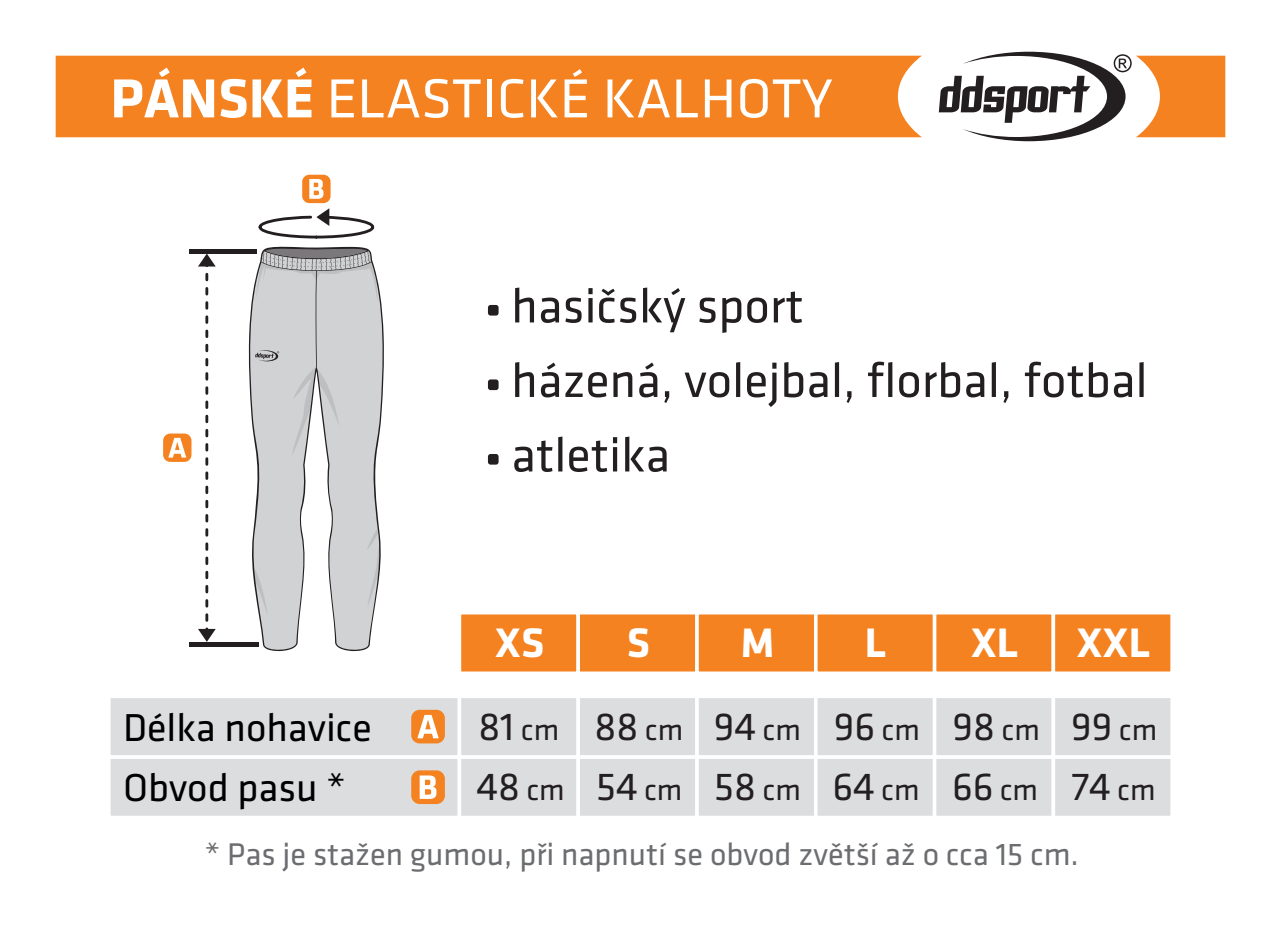
<style>
.page{position:relative;width:1281px;height:927px;background:#fff}
.page>*{position:absolute;margin:0;border:0;box-sizing:border-box;transform-origin:0 0}
.t1{font:57px "Klavika";color:#fff}
.t2{font:50px "Klavika";color:#231f20}
.t3{font:700 42.75px "Klavika";color:#fff}
.t4{font:40.25px "Klavika";color:#231f20}
.t5{font:40.25px "Klavika";color:#000}
.t6{font:32.5px "Klavika";color:#6c6d70}
.s1{font-weight:700}
.s2{font-size:30.75px}
</style>
<div class="page">
<div style="left:56px;top:56px;width:1169px;height:81px;background:#f58220"></div>
<svg style="left:939px;top:52px;width:192px;height:89px"></svg>
<div style="left:461px;top:614px;width:710px;height:58px;background:#f58220"></div>
<svg style="left:110px;top:698px;width:1061px;height:118px;background:#deddde"></svg>
<div style="left:189px;top:641px;width:69px;height:5px;background:#231f20"></div>
<div style="left:163px;top:433px;width:28px;height:29px;background:#f58220;border-radius:7px"></div>
<svg style="left:168px;top:438px;width:18px;height:19px"></svg>
<div style="left:302px;top:175px;width:28px;height:28px;background:#f58220;border-radius:7px"></div>
<svg style="left:309px;top:179px;width:14px;height:20px"></svg>
<hr style="left:189px;top:249px;width:68px;height:4px;background:#231f20">
<svg style="left:198px;top:253px;width:18px;height:388px"></svg>
<svg style="left:258px;top:208px;width:117px;height:31px"></svg>
<div style="left:488px;top:305px;width:10px;height:10px;background:#231f20;border-radius:3px"></div>
<div style="left:488px;top:379px;width:10px;height:11px;background:#231f20;border-radius:3px"></div>
<div style="left:488px;top:454px;width:10px;height:10px;background:#231f20;border-radius:3px"></div>
<svg style="left:246px;top:253px;width:138px;height:399px"></svg>
<svg style="left:254px;top:246px;width:125px;height:370px;background:#ceced0"></svg>
<h1 class="t1" style="left:110px;top:75px;width:724px"><span class="s1">PÁNSKÉ</span> ELASTICKÉ KALHOTY</h1>
<h2 class="t2" style="left:511px;top:285px;width:294px">hasičský sport</h2>
<h2 class="t2" style="left:511px;top:359px;width:638px">házená, volejbal, florbal, fotbal</h2>
<p class="t5" style="left:123px;top:710px;width:250px">Délka nohavice</p>
<p class="t5" style="left:123px;top:770px;width:224px">Obvod pasu *</p>
<h2 class="t2" style="left:511px;top:434px;width:160px">atletika</h2>
<h3 class="t3" style="left:495px;top:627px;width:51px">XS</h3>
<h3 class="t3" style="left:627px;top:627px;width:25px">S</h3>
<h3 class="t3" style="left:741px;top:627px;width:35px">M</h3>
<h3 class="t3" style="left:865px;top:627px;width:23px">L</h3>
<h3 class="t3" style="left:970px;top:627px;width:49px">XL</h3>
<h3 class="t3" style="left:1076px;top:627px;width:75px">XXL</h3>
<p class="t4" style="left:478px;top:709px;width:680px">81 <span class="s2">cm</span> 88 <span class="s2">cm</span> 94 <span class="s2">cm</span> 96 <span class="s2">cm</span> 98 <span class="s2">cm</span> 99 <span class="s2">cm</span></p>
<p class="t4" style="left:476px;top:769px;width:681px">48 <span class="s2">cm</span> 54 <span class="s2">cm</span> 58 <span class="s2">cm</span> 64 <span class="s2">cm</span> 66 <span class="s2">cm</span> 74 <span class="s2">cm</span></p>
<p class="t6" style="left:205px;top:839px;width:875px">* Pas je stažen gumou, při napnutí se obvod zvětší až o cca 15 cm.</p>
</div>
